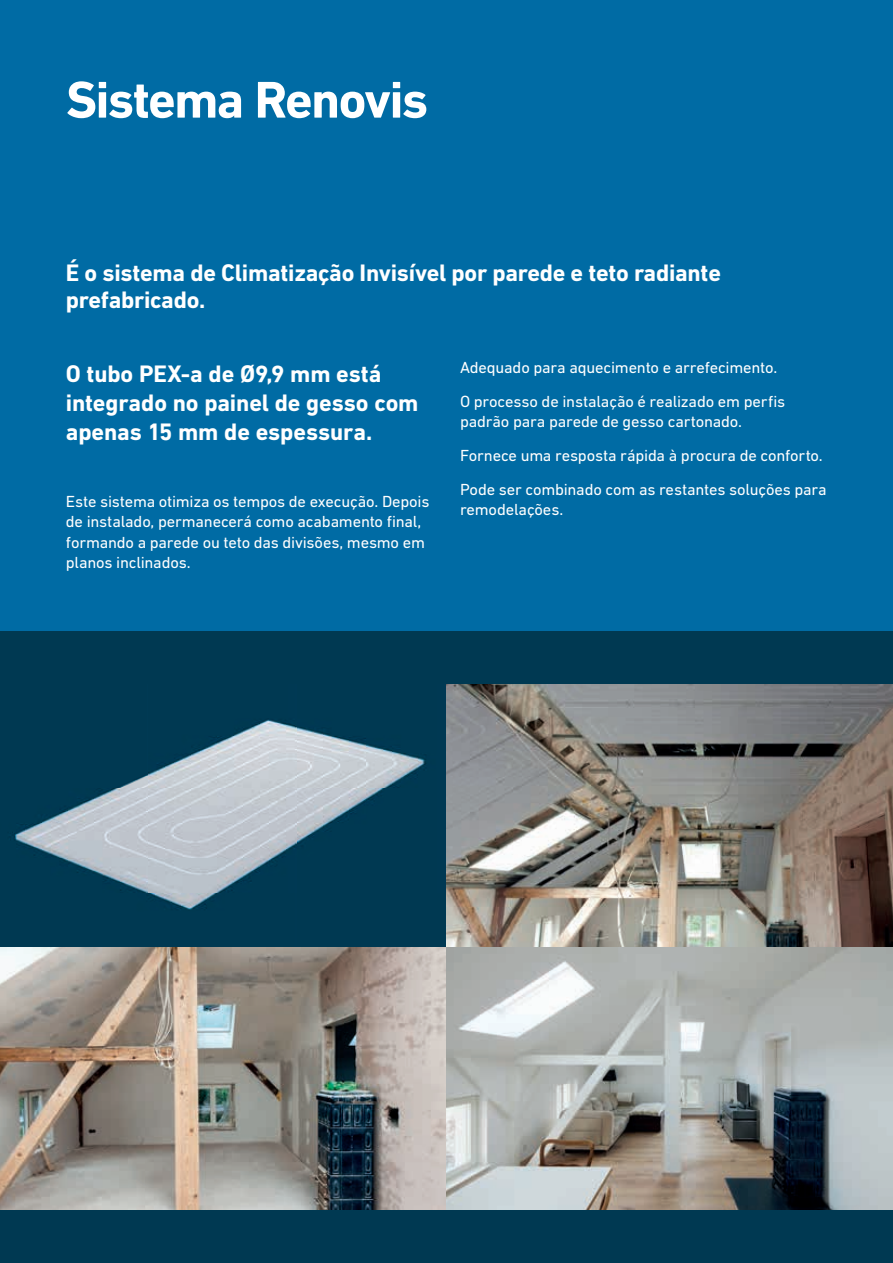
<style>
.page{position:relative;width:893px;height:1263px;background:#fff}
.page>*{position:absolute;margin:0;border:0;box-sizing:border-box;transform-origin:0 0}
.t1{font:700 52.5px "DIN Nextfor GF";letter-spacing:-.035em;color:#fff}
.t2{font:700 24px/28.8px "DIN Nextfor GF";letter-spacing:-.01em;color:#fff}
.t3{font:16.5px/20.2px "DIN Nextfor GF";letter-spacing:-.01em;color:#fff}
</style>
<div class="page">
<div style="left:0;top:0;width:893px;height:631px;background:#006ba4"></div>
<div style="left:0;top:631px;width:893px;height:632px;background:#003952"></div>
<img style="left:15px;top:720px;width:411px;height:190px">
<img style="left:446px;top:685px;width:447px;height:262px">
<img style="left:0;top:947px;width:893px;height:263px">
<h1 class="t1" style="left:66px;top:63px;width:364px">Sistema Renovis</h1>
<h2 class="t2" style="left:66px;top:258px;width:657px;line-height:27px">É o sistema de Climatização Invisível por parede e teto radiante prefabricado.</h2>
<h2 class="t2" style="left:66px;top:358px;width:354px">O tubo PEX-a de Ø9,9 mm está integrado no painel de gesso com apenas 15 mm de espessura.</h2>
<p class="t3" style="left:66px;top:490px;width:365px">Este sistema otimiza os tempos de execução. Depois de instalado, permanecerá como acabamento final, formando a parede ou teto das divisões, mesmo em planos inclinados.</p>
<p class="t3" style="left:460px;top:350px;width:327px;line-height:33.8px">Adequado para aquecimento e arrefecimento.<br>O processo de instalação é realizado em perfis</p>
<p class="t3" style="left:460px;top:404px;width:368px;line-height:33.8px">padrão para parede de gesso cartonado.<br>Fornece uma resposta rápida à procura de conforto.<br>Pode ser combinado com as restantes soluções para</p>
<p class="t3" style="left:460px;top:498px;width:105px">remodelações.</p>
</div>
